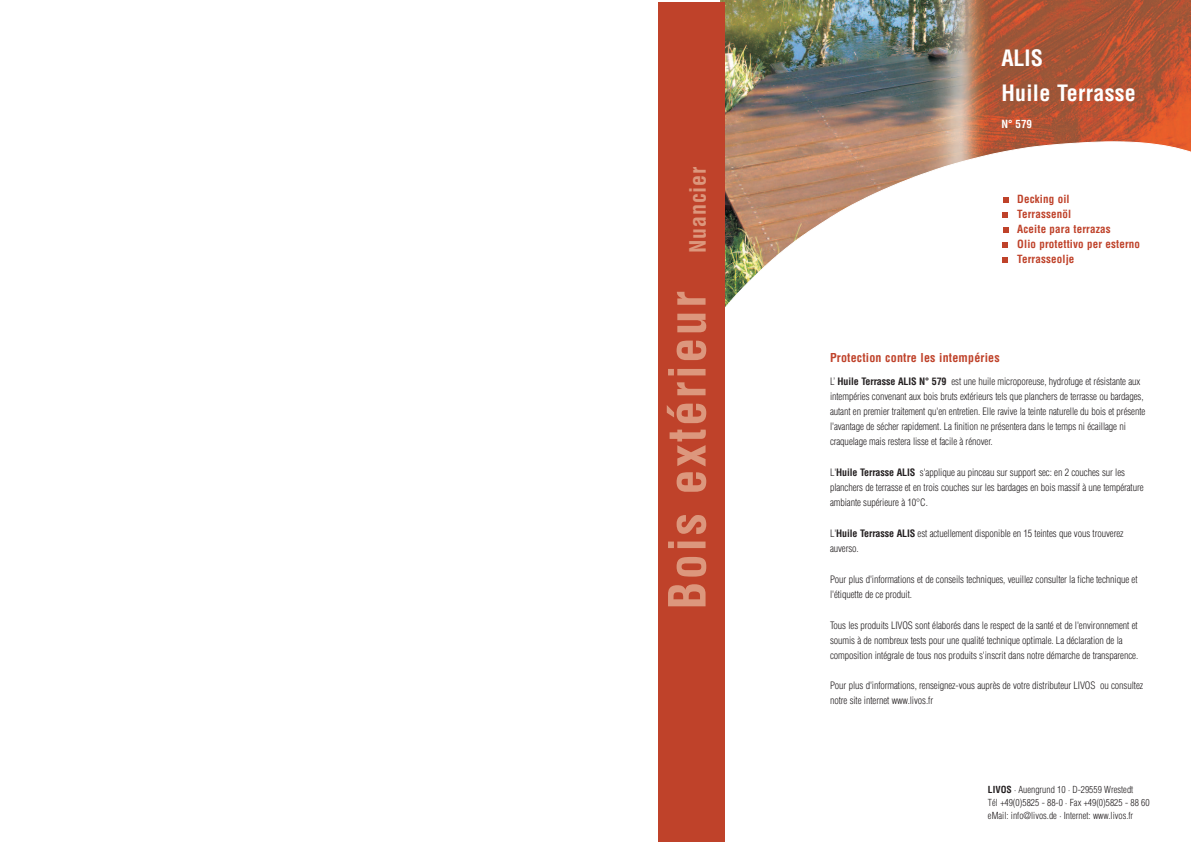
<style>
.page{position:relative;width:1191px;height:842px;background:#fff}
.page>*{position:absolute;margin:0;border:0;box-sizing:border-box;transform-origin:0 0}
.t1{font:700 condensed 50px "Helvetica";letter-spacing:.05em;color:#dc977d}
.t2{font:700 condensed 22px/35px "Helvetica";letter-spacing:.015em;color:#fff}
.t3{font:700 condensed 22px "Helvetica";letter-spacing:.04em;color:#dc977d}
.t4{font:700 condensed 12px "Helvetica";letter-spacing:.015em;color:#bf422a}
.t5{font:700 condensed 11px/15px "Helvetica";letter-spacing:.015em;color:#bf422a}
.t6{font:700 condensed 11px "Helvetica";color:#fff}
.t7{font:300 condensed 10px/15px "Helvetica";letter-spacing:-.01em;color:#231f20}
.t8{font:300 condensed 9.5px/13px "Helvetica";color:#231f20}
.s1{font-weight:700}
</style>
<div class="page">
<img style="left:720px;top:1px;width:471px;height:141px">
<svg style="left:725px;top:142px;width:466px;height:165px"></svg>
<div style="left:658px;top:2px;width:67px;height:840px;background:#bf422a"></div>
<div style="left:1016px;top:194px;width:175px;height:141px;background:#fff"></div>
<svg style="left:1003px;top:198px;width:5px;height:5px"></svg>
<svg style="left:1002px;top:212px;width:6px;height:5px"></svg>
<svg style="left:1003px;top:227px;width:5px;height:5px"></svg>
<svg style="left:1002px;top:242px;width:5px;height:5px"></svg>
<svg style="left:1002px;top:257px;width:5px;height:5px"></svg>
<h2 class="t3" style="left:685px;top:253px;width:88px;rotate:-90deg">Nuancier</h2>
<h1 class="t1" style="left:659px;top:609px;width:320px;rotate:-90deg">Bois extérieur</h1>
<h2 class="t2" style="left:1001px;top:41px;width:136px">ALIS<br>Huile Terrasse</h2>
<p class="t6" style="left:1001px;top:118px;width:32px">N° 579</p>
<p class="t5" style="left:1017px;top:192px;width:124px">Decking oil<br>Terrassenöl<br>Aceite para terrazas<br>Olio protettivo per esterno<br>Terrasseolje</p>
<p class="t4" style="left:830px;top:351px;width:171px">Protection contre les intempéries</p>
<p class="t7" style="left:830px;top:374px;width:317px">L’ <span class="s1">Huile Terrasse ALIS N° 579</span> est une huile microporeuse, hydrofuge et résistante aux intempéries convenant aux bois bruts extérieurs tels que planchers de terrasse ou bardages, autant en premier traitement qu'en entretien. Elle ravive la teinte naturelle du bois et présente l'avantage de sécher rapidement. La finition ne présentera dans le temps ni écaillage ni craquelage mais restera lisse et facile à rénover.</p>
<p class="t7" style="left:830px;top:465px;width:315px">L'<span class="s1">Huile Terrasse ALIS</span> s'applique au pinceau sur support sec: en 2 couches sur les planchers de terrasse et en trois couches sur les bardages en bois massif à une température ambiante supérieure à 10°C.</p>
<p class="t7" style="left:830px;top:526px;width:295px">L'<span class="s1">Huile Terrasse ALIS</span> est actuellement disponible en 15 teintes que vous trouverez auverso.</p>
<p class="t7" style="left:830px;top:572px;width:309px">Pour plus d'informations et de conseils techniques, veuillez consulter la fiche technique et l'étiquette de ce produit.</p>
<p class="t7" style="left:830px;top:618px;width:310px">Tous les produits LIVOS sont élaborés dans le respect de la santé et de l'environnement et soumis à de nombreux tests pour une qualité technique optimale. La déclaration de la composition intégrale de tous nos produits s'inscrit dans notre démarche de transparence.</p>
<p class="t7" style="left:830px;top:678px;width:315px">Pour plus d'informations, renseignez-vous auprès de votre distributeur LIVOS ou consultez notre site internet www.livos.fr</p>
<p class="t8" style="left:988px;top:783px;width:163px"><span class="s1">LIVOS</span> · Auengrund 10 · D-29559 Wrestedt<br>Tél +49(0)5825 - 88-0 · Fax +49(0)5825 - 88 60 eMail: info@livos.de · Internet: www.livos.fr</p>
</div>
